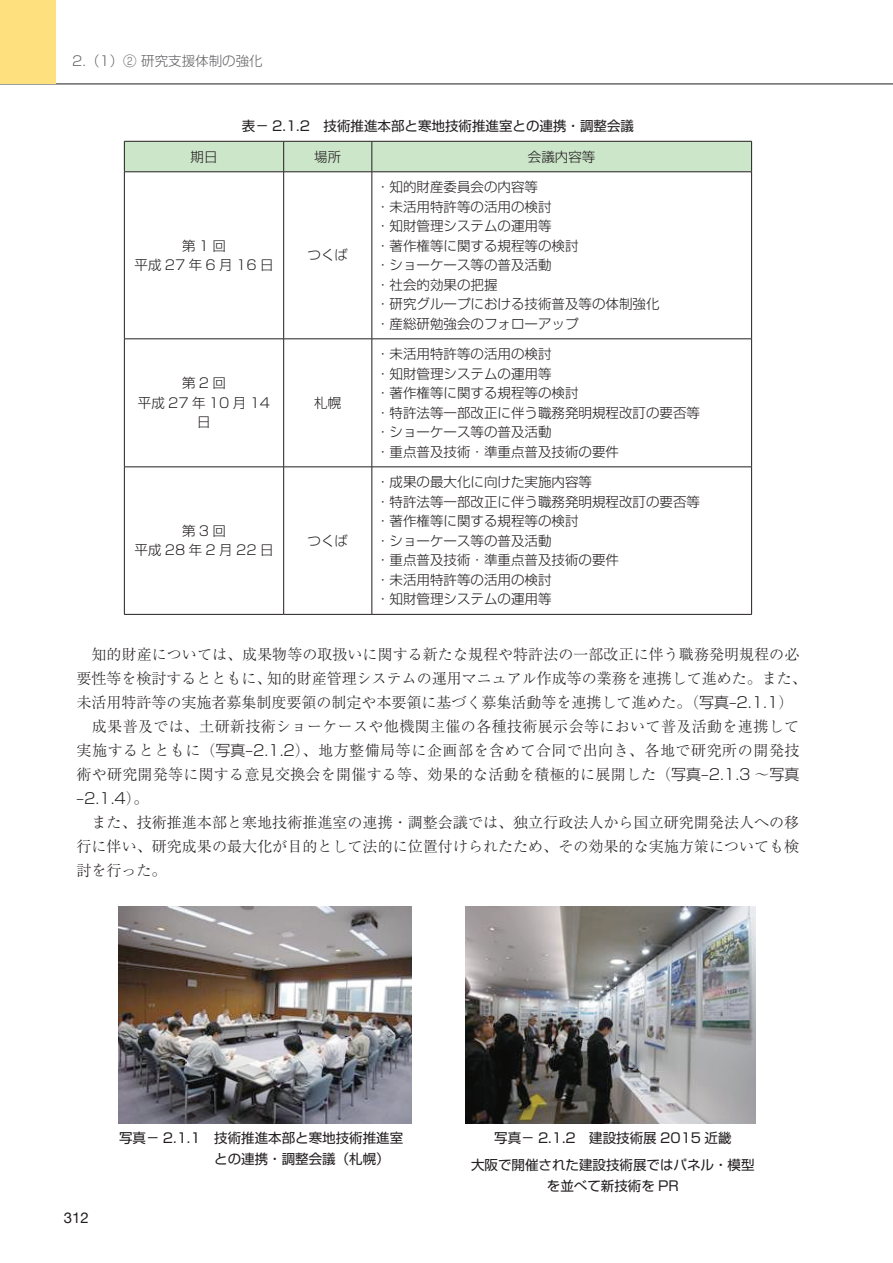
<style>
.page{position:relative;width:893px;height:1263px;background:#fff}
.page>*{position:absolute;margin:0;border:0;box-sizing:border-box;transform-origin:0 0}
.t1{font:300 15px/24px "Ryumin Pro";letter-spacing:.005em;color:#231f20}
.t2{font:300 15px "Shin Go Pro";color:#231f20}
.t3{font:15px "Helvetica Neue";color:#231f20}
.t4{font:300 13.5px/19.5px "Shin Go Pro";color:#231f20}
.t5{font:13.5px/21px "Shin Go Pro";color:#231f20}
.t6{font:300 13.5px/19.5px "Shin Go Pro";letter-spacing:.25em;color:#231f20;text-align:center}
.t7{font:300 13.5px "Shin Go Pro";color:#636366}
.s1{font-family:"Shin Go Pro"}
.s2{font-family:"Ryumin Pro"}
</style>
<div class="page">
<hr style="left:0;top:84px;width:893px;height:1px;background:#231f20">
<div style="left:0;top:0;width:55px;height:84px;background:#ffe07f"></div>
<div style="left:125px;top:142px;width:626px;height:30px;background:#cce6ca"></div>
<hr style="left:283px;top:141px;width:1px;height:31px;background:#231f20">
<hr style="left:372px;top:141px;width:1px;height:31px;background:#231f20">
<hr style="left:283px;top:172px;width:1px;height:167px;background:#231f20">
<hr style="left:372px;top:172px;width:1px;height:167px;background:#231f20">
<hr style="left:124px;top:339px;width:160px;height:1px;background:#231f20">
<hr style="left:284px;top:339px;width:88px;height:1px;background:#231f20">
<hr style="left:283px;top:339px;width:1px;height:128px;background:#231f20">
<hr style="left:372px;top:339px;width:380px;height:1px;background:#231f20">
<hr style="left:372px;top:339px;width:1px;height:128px;background:#231f20">
<hr style="left:124px;top:467px;width:160px;height:1px;background:#231f20">
<hr style="left:284px;top:467px;width:88px;height:1px;background:#231f20">
<hr style="left:283px;top:467px;width:1px;height:147px;background:#231f20">
<hr style="left:372px;top:467px;width:380px;height:1px;background:#231f20">
<hr style="left:372px;top:467px;width:1px;height:147px;background:#231f20">
<hr style="left:124px;top:172px;width:1px;height:167px;background:#231f20">
<hr style="left:751px;top:172px;width:1px;height:167px;background:#231f20">
<hr style="left:124px;top:339px;width:1px;height:128px;background:#231f20">
<hr style="left:751px;top:339px;width:1px;height:128px;background:#231f20">
<hr style="left:124px;top:467px;width:1px;height:147px;background:#231f20">
<hr style="left:751px;top:467px;width:1px;height:147px;background:#231f20">
<hr style="left:124px;top:614px;width:160px;height:1px;background:#231f20">
<hr style="left:284px;top:614px;width:88px;height:1px;background:#231f20">
<hr style="left:372px;top:614px;width:380px;height:1px;background:#231f20">
<hr style="left:124px;top:141px;width:160px;height:1px;background:#231f20">
<hr style="left:124px;top:141px;width:1px;height:31px;background:#231f20">
<hr style="left:284px;top:141px;width:88px;height:1px;background:#231f20">
<hr style="left:372px;top:141px;width:380px;height:1px;background:#231f20">
<hr style="left:751px;top:141px;width:1px;height:31px;background:#231f20">
<hr style="left:124px;top:172px;width:160px;height:1px;background:#231f20">
<hr style="left:284px;top:172px;width:88px;height:1px;background:#231f20">
<hr style="left:372px;top:172px;width:380px;height:1px;background:#231f20">
<img style="left:466px;top:906px;width:290px;height:217px">
<img style="left:118px;top:906px;width:293px;height:217px">
<p class="t7" style="left:72px;top:49px;width:192px">2.（1）② 研究支援体制の強化</p>
<p class="t5" style="left:242px;top:114px;width:394px">表－ 2.1.2　技術推進本部と寒地技術推進室との連携・調整会議</p>
<p class="t4" style="left:191px;top:145px;width:29px">期日</p>
<p class="t4" style="left:314px;top:145px;width:28px">場所</p>
<p class="t4" style="left:528px;top:145px;width:69px">会議内容等</p>
<p class="t6" style="left:135px;top:234px;width:140px">第1回<br>平成27年6月16日</p>
<p class="t4" style="left:307px;top:244px;width:42px">つくば</p>
<p class="t6" style="left:138px;top:372px;width:134px">第2回<br>平成27年10月14日</p>
<p class="t4" style="left:314px;top:391px;width:28px">札幌</p>
<p class="t6" style="left:135px;top:519px;width:140px">第3回<br>平成28年2月22日</p>
<p class="t4" style="left:307px;top:529px;width:42px">つくば</p>
<p class="t4" style="left:376px;top:176px;width:285px">・知的財産委員会の内容等<br>・未活用特許等の活用の検討<br>・知財管理システムの運用等<br>・著作権等に関する規程等の検討<br>・ショーケース等の普及活動<br>・社会的効果の把握<br>・研究グループにおける技術普及等の体制強化・産総研勉強会のフォローアップ</p>
<p class="t4" style="left:376px;top:343px;width:325px">・未活用特許等の活用の検討<br>・知財管理システムの運用等<br>・著作権等に関する規程等の検討<br>・特許法等一部改正に伴う職務発明規程改訂の要否等・ショーケース等の普及活動<br>・重点普及技術・準重点普及技術の要件</p>
<p class="t4" style="left:376px;top:471px;width:325px">・成果の最大化に向けた実施内容等<br>・特許法等一部改正に伴う職務発明規程改訂の要否等・著作権等に関する規程等の検討<br>・ショーケース等の普及活動<br>・重点普及技術・準重点普及技術の要件<br>・未活用特許等の活用の検討<br>・知財管理システムの運用等</p>
<p class="t1" style="left:77px;top:641px;width:732px">　知的財産については、成果物等の取扱いに関する新たな規程や特許法の一部改正に伴う職務発明規程の必要性等を検討するとともに、知的財産管理システムの運用マニュアル作成等の業務を連携して進めた。また、未活用特許等の実施者募集制度要領の制定や本要領に基づく募集活動等を連携して進めた。（<span class="s1">写真–2.1.1</span>）　成果普及では、土研新技術ショーケースや他機関主催の各種技術展示会等において普及活動を連携して実施するとともに（<span class="s1">写真–2.1.2</span>）、地方整備局等に企画部を含めて合同で出向き、各地で研究所の開発技術や研究開発等に関する意見交換会を開催する等、効果的な活動を積極的に展開した（<span class="s1">写真–2.1.3</span> ～<span class="s1">写真</span></p>
<p class="t2" style="left:77px;top:786px;width:73px">–2.1.4<span class="s2">）。</span></p>
<p class="t1" style="left:77px;top:809px;width:724px;text-align:justify">　また、技術推進本部と寒地技術推進室の連携・調整会議では、独立行政法人から国立研究開発法人への移行に伴い、研究成果の最大化が目的として法的に位置付けられたため、その効果的な実施方策についても検討を行った。</p>
<p class="t3" style="left:64px;top:1206px;width:27px">312</p>
<p class="t5" style="left:214px;top:1126px;width:190px;text-indent:-95px">写真－ 2.1.1　技術推進本部と寒地技術推進室との連携・調整会議（札幌）</p>
<p class="t5" style="left:471px;top:1122px;width:285px;line-height:27.5px;text-align:center">写真－ 2.1.2　建設技術展 2015 近畿<br>大阪で開催された建設技術展ではパネル・模型</p>
<p class="t5" style="left:547px;top:1174px;width:133px">を並べて新技術を PR</p>
</div>
